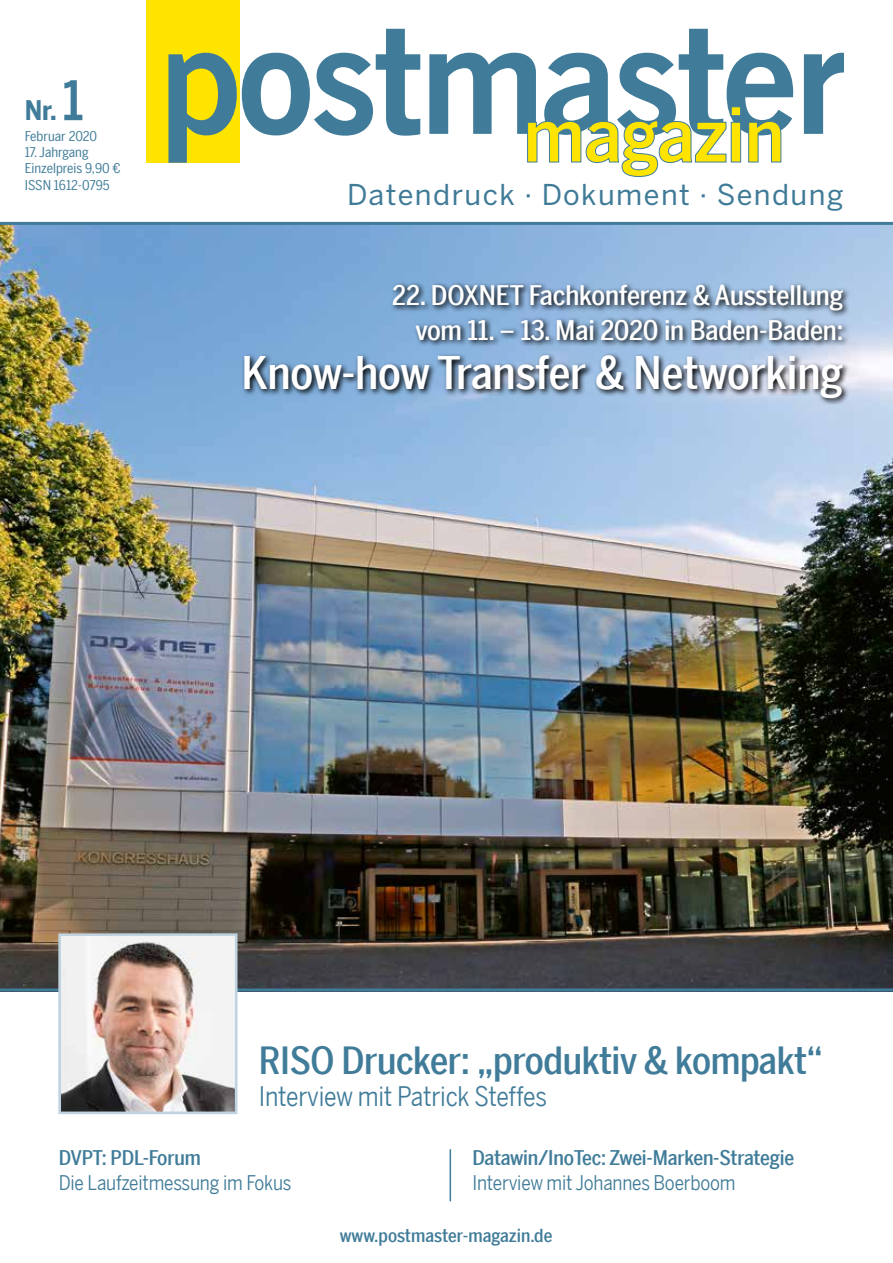
<style>
.page{position:relative;width:893px;height:1263px;background:#fff}
.page>*{position:absolute;margin:0;border:0;box-sizing:border-box;transform-origin:0 0}
.t1{font:500 45px "Benton Sans Condensed";letter-spacing:-.005em;color:#fff}
.t2{font:500 37.5px "Benton Sans Condensed";letter-spacing:-.01em;color:#407c99}
.t3{font:28.5px "Benton Sans";letter-spacing:.05em;color:#3f7a97}
.t4{font:500 27px/34.5px "Benton Sans Condensed";letter-spacing:-.005em;color:#fff;text-align:right}
.t5{font:27px "Benton Sans Condensed";letter-spacing:-.01em;color:#407c99}
.t6{font:700 27px "Benton Sans Condensed";color:#407c99}
.t7{font:20.25px "Benton Sans Condensed";letter-spacing:-.01em;color:#407c99}
.t8{font:500 20.25px "Benton Sans Condensed";letter-spacing:-.01em;color:#407c99}
.t9{font:500 18px "Benton Sans Condensed";color:#407c99}
.t10{font:13.5px/16.6px "Benton Sans Condensed";color:#407c99}
.s1{font-weight:500;font-size:54px}
</style>
<div class="page">
<img style="left:1px;top:225px;width:891px;height:763px">
<svg style="left:0;top:225px;width:1px;height:767px"></svg>
<div style="left:146px;top:0;width:94px;height:163px;background:#ffe400"></div>
<svg style="left:168px;top:29px;width:252px;height:134px"></svg>
<svg style="left:803px;top:53px;width:40px;height:81px"></svg>
<svg style="left:429px;top:29px;width:363px;height:148px"></svg>
<hr style="left:0;top:222px;width:892px;height:3px;background:#407c99">
<hr style="left:0;top:988px;width:892px;height:3px;background:#407c99">
<img style="left:62px;top:937px;width:171px;height:173px">
<div style="left:58px;top:933px;width:179px;height:181px;border:3px solid #c0d3e0"></div>
<hr style="left:449px;top:1149px;width:2px;height:52px;background:#407c99">
<svg style="left:241px;top:282px;width:609px;height:124px;background:#7997b6"></svg>
<p class="t6" style="left:25px;top:91px;width:60px">Nr. <span class="s1">1</span></p>
<p class="t10" style="left:25px;top:127px;width:74px">Februar 2020</p>
<p class="t10" style="left:25px;top:143px;width:97px">17. Jahrgang<br>Einzelpreis 9,90 €<br>ISSN 1612-0795</p>
<p class="t3" style="left:347px;top:178px;width:497px">Datendruck · Dokument · Sendung</p>
<p class="t4" style="left:392px;top:277px;width:452px">22. DOXNET Fachkonferenz &amp; Ausstellung vom 11. – 13. Mai 2020 in Baden-Baden:</p>
<h1 class="t1" style="left:241px;top:340px;width:603px">Know-how Transfer &amp; Networking</h1>
<h2 class="t2" style="left:259px;top:1033px;width:565px">RISO Drucker: „produktiv &amp; kompakt“</h2>
<p class="t5" style="left:259px;top:1077px;width:289px">Interview mit Patrick Steffes</p>
<p class="t8" style="left:59px;top:1143px;width:143px">DVPT: PDL-Forum</p>
<p class="t7" style="left:59px;top:1168px;width:234px">Die Laufzeitmessung im Fokus</p>
<p class="t8" style="left:472px;top:1143px;width:323px">Datawin/InoTec: Zwei-Marken-Strategie</p>
<p class="t7" style="left:472px;top:1168px;width:265px">Interview mit Johannes Boerboom</p>
<p class="t9" style="left:339px;top:1222px;width:214px">www.postmaster-magazin.de</p>
</div>
